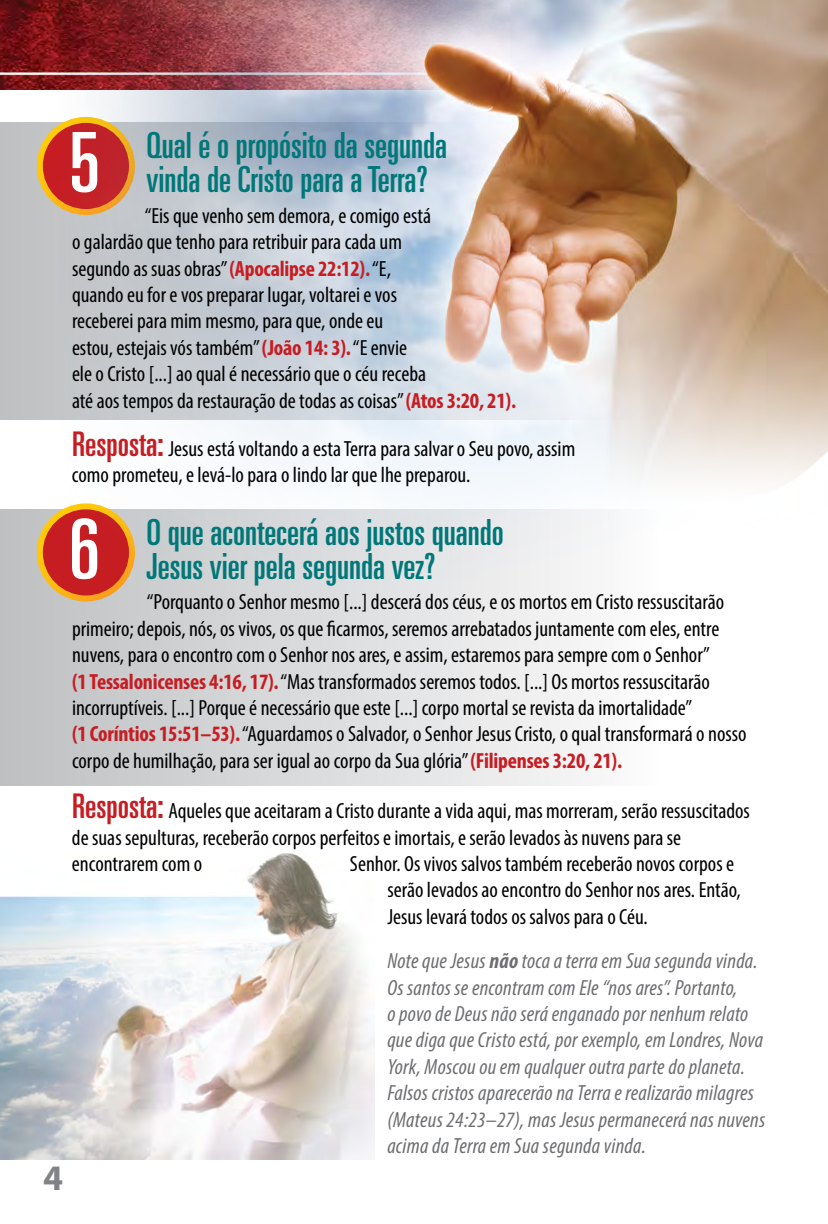
<style>
.page{position:relative;width:828px;height:1224px;background:#fff}
.page>*{position:absolute;margin:0;border:0;box-sizing:border-box;transform-origin:0 0}
.t1{font:ultra-condensed 83px "Univers";color:#fff}
.t2{font:ultra-condensed 36px/34px "Univers";color:#007779}
.t3{font:700 36px "Myriad Pro";color:#808285}
.t4{font:condensed 22px/26.4px "Myriad Pro";color:#000}
.t5{font:italic condensed 22px/26.4px "Myriad Pro";letter-spacing:.01em;color:#6d6e71}
.s1{font-weight:700;color:#c61d23}
.s2{font-family:"Univers";font-stretch:ultra-condensed;font-size:34px;color:#c61d23}
.s3{font-weight:700}
</style>
<div class="page">
<img style="left:0;top:853px;width:374px;height:306px">
<div style="left:0;top:509px;width:658px;height:276px;background:linear-gradient(to right,#bdc0c2,#fcfbfc)"></div>
<img style="left:0;top:0;width:828px;height:627px">
<h2 class="t3" style="left:43px;top:1155px;width:21px">4</h2>
<h1 class="t1" style="left:69px;top:115px;width:32px">5</h1>
<h2 class="t2" style="left:146px;top:128px;width:302px">Qual é o propósito da segunda vinda de Cristo para a Terra?</h2>
<p class="t4" style="left:72px;top:202px;width:446px;text-indent:73px">“Eis que venho sem demora, e comigo está<br>o galardão que tenho para retribuir para cada um<br>segundo as suas obras” <span class="s1">(Apocalipse 22:12).</span> “E,<br>quando eu for e vos preparar lugar, voltarei e vos<br>receberei para mim mesmo, para que, onde eu<br>estou, estejais vós também” <span class="s1">(João 14: 3).</span> “E envie<br>ele o Cristo [...] ao qual é necessário que o céu receba<br>até aos tempos da restauração de todas as coisas” <span class="s1">(Atos 3:20, 21).</span></p>
<p class="t4" style="left:72px;top:435px;width:505px"><span class="s2">Resposta:</span> Jesus está voltando a esta Terra para salvar o Seu povo, assim como prometeu, e levá-lo para o lindo lar que lhe preparou.</p>
<h1 class="t1" style="left:69px;top:502px;width:32px">6</h1>
<h2 class="t2" style="left:146px;top:515px;width:359px">O que acontecerá aos justos quando<br>Jesus vier pela segunda vez?</h2>
<p class="t4" style="left:72px;top:589px;width:676px;text-indent:75px">“Porquanto o Senhor mesmo [...] descerá dos céus, e os mortos em Cristo ressuscitarão primeiro; depois, nós, os vivos, os que ficarmos, seremos arrebatados juntamente com eles, entre nuvens, para o encontro com o Senhor nos ares, e assim, estaremos para sempre com o Senhor”<br><span class="s1">(1 Tessalonicenses 4:16, 17).</span> “Mas transformados seremos todos. [...] Os mortos ressuscitarão incorruptíveis. [...] Porque é necessário que este [...] corpo mortal se revista da imortalidade”<br><span class="s1">(1 Coríntios 15:51–53).</span> “Aguardamos o Salvador, o Senhor Jesus Cristo, o qual transformará o nosso corpo de humilhação, para ser igual ao corpo da Sua glória” <span class="s1">(Filipenses 3:20, 21).</span></p>
<p class="t4" style="left:72px;top:798px;width:679px"><span class="s2">Resposta:</span> Aqueles que aceitaram a Cristo durante a vida aqui, mas morreram, serão ressuscitados de suas sepulturas, receberão corpos perfeitos e imortais, e serão levados às nuvens para se encontrarem com o</p>
<p class="t4" style="left:387px;top:850px;width:355px;text-indent:-37px">Senhor. Os vivos salvos também receberão novos corpos e serão levados ao encontro do Senhor nos ares. Então,<br>Jesus levará todos os salvos para o Céu.</p>
<p class="t5" style="left:387px;top:948px;width:380px">Note que Jesus <span class="s3">não</span> toca a terra em Sua segunda vinda.<br>Os santos se encontram com Ele “nos ares”. Portanto,<br>o povo de Deus não será enganado por nenhum relato que diga que Cristo está, por exemplo, em Londres, Nova York, Moscou ou em qualquer outra parte do planeta.<br>Falsos cristos aparecerão na Terra e realizarão milagres (Mateus 24:23–27), mas Jesus permanecerá nas nuvens acima da Terra em Sua segunda vinda.</p>
</div>
